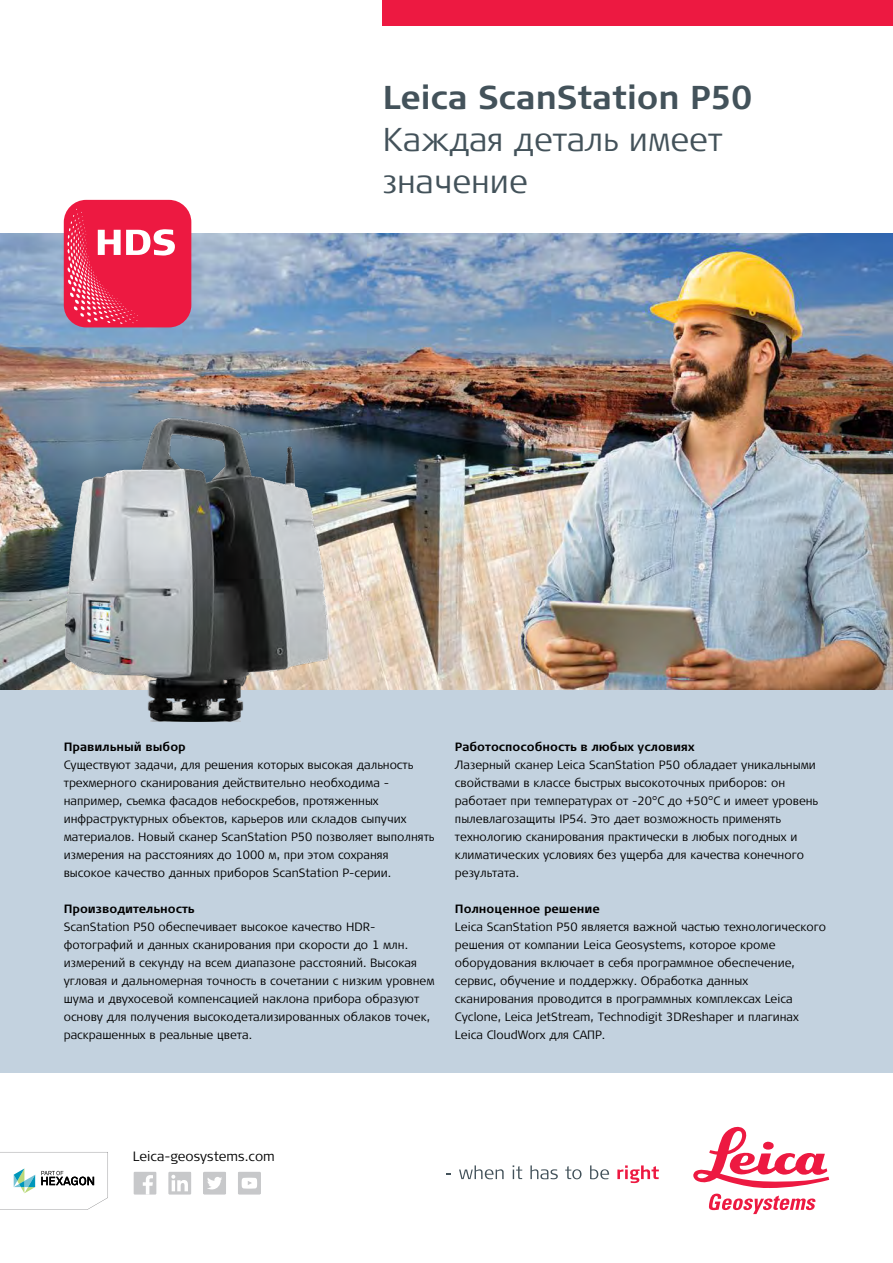
<style>
.page{position:relative;width:893px;height:1263px;background:#fff}
.page>*{position:absolute;margin:0;border:0;box-sizing:border-box;transform-origin:0 0}
.t1{font:300 33px/42px "Signa Pro";color:#43525a}
.t2{font:700 33px "Signa Pro";color:#43525a}
.t3{font:300 13.5px "Signa Pro";color:#000}
.t4{font:300 12px/18px "Signa Pro";color:#000}
.t5{font:700 12px "Signa Pro";color:#000}
</style>
<div class="page">
<img style="left:0;top:234px;width:893px;height:456px">
<div style="left:0;top:690px;width:893px;height:383px;background:#c3d2df"></div>
<img style="left:39px;top:394px;width:312px;height:328px">
<div style="left:383px;top:0;width:510px;height:26px;background:#ed1941"></div>
<svg style="left:459px;top:1165px;width:45px;height:14px"></svg>
<svg style="left:513px;top:1165px;width:9px;height:14px"></svg>
<svg style="left:530px;top:1165px;width:28px;height:14px"></svg>
<svg style="left:565px;top:1166px;width:16px;height:13px"></svg>
<svg style="left:590px;top:1165px;width:19px;height:14px"></svg>
<svg style="left:617px;top:1165px;width:42px;height:18px"></svg>
<svg style="left:693px;top:1127px;width:136px;height:87px"></svg>
<svg style="left:0;top:1152px;width:108px;height:58px"></svg>
<div style="left:64px;top:200px;width:127px;height:127px;background:#ed1941;border-radius:22px"></div>
<svg style="left:67px;top:209px;width:108px;height:115px"></svg>
<svg style="left:238px;top:1171px;width:23px;height:24px"></svg>
<svg style="left:203px;top:1171px;width:23px;height:24px"></svg>
<svg style="left:168px;top:1171px;width:23px;height:24px"></svg>
<svg style="left:133px;top:1171px;width:24px;height:24px"></svg>
<h1 class="t2" style="left:383px;top:75px;width:371px">Leica ScanStation P50</h1>
<h1 class="t1" style="left:383px;top:117px;width:341px">Каждая деталь имеет значение</h1>
<p class="t5" style="left:64px;top:738px;width:123px">Правильный выбор</p>
<p class="t4" style="left:64px;top:755px;width:372px">Существуют задачи, для решения которых высокая дальность трехмерного сканирования действительно необходима - например, съемка фасадов небоскребов, протяженных инфраструктурных объектов, карьеров или складов сыпучих материалов. Новый сканер ScanStation P50 позволяет выполнять измерения на расстояниях до 1000 м, при этом сохраняя высокое качество данных приборов ScanStation P-серии.</p>
<p class="t5" style="left:64px;top:900px;width:132px">Производительность</p>
<p class="t4" style="left:64px;top:917px;width:372px">ScanStation P50 обеспечивает высокое качество HDR&shy;фотографий и данных сканирования при скорости до 1 млн. измерений в секунду на всем диапазоне расстояний. Высокая угловая и дальномерная точность в сочетании с низким уровнем шума и двухосевой компенсацией наклона прибора образуют основу для получения высокодетализированных облаков точек, раскрашенных в реальные цвета.</p>
<p class="t5" style="left:455px;top:738px;width:241px">Работоспособность в любых условиях</p>
<p class="t4" style="left:455px;top:755px;width:365px">Лазерный сканер Leica ScanStation P50 обладает уникальными свойствами в классе быстрых высокоточных приборов: он работает при температурах от -20°C до +50°C и имеет уровень пылевлагозащиты IP54. Это дает возможность применять технологию сканирования практически в любых погодных и климатических условиях без ущерба для качества конечного результата.</p>
<p class="t5" style="left:455px;top:900px;width:146px">Полноценное решение</p>
<p class="t4" style="left:455px;top:917px;width:373px">Leica ScanStation P50 является важной частью технологического решения от компании Leica Geosystems, которое кроме оборудования включает в себя программное обеспечение, сервис, обучение и поддержку. Обработка данных сканирования проводится в программных комплексах Leica Cyclone, Leica JetStream, Technodigit 3DReshaper и плагинах Leica CloudWorx для САПР.</p>
<p class="t3" style="left:133px;top:1146px;width:143px">Leica-geosystems.com</p>
</div>
